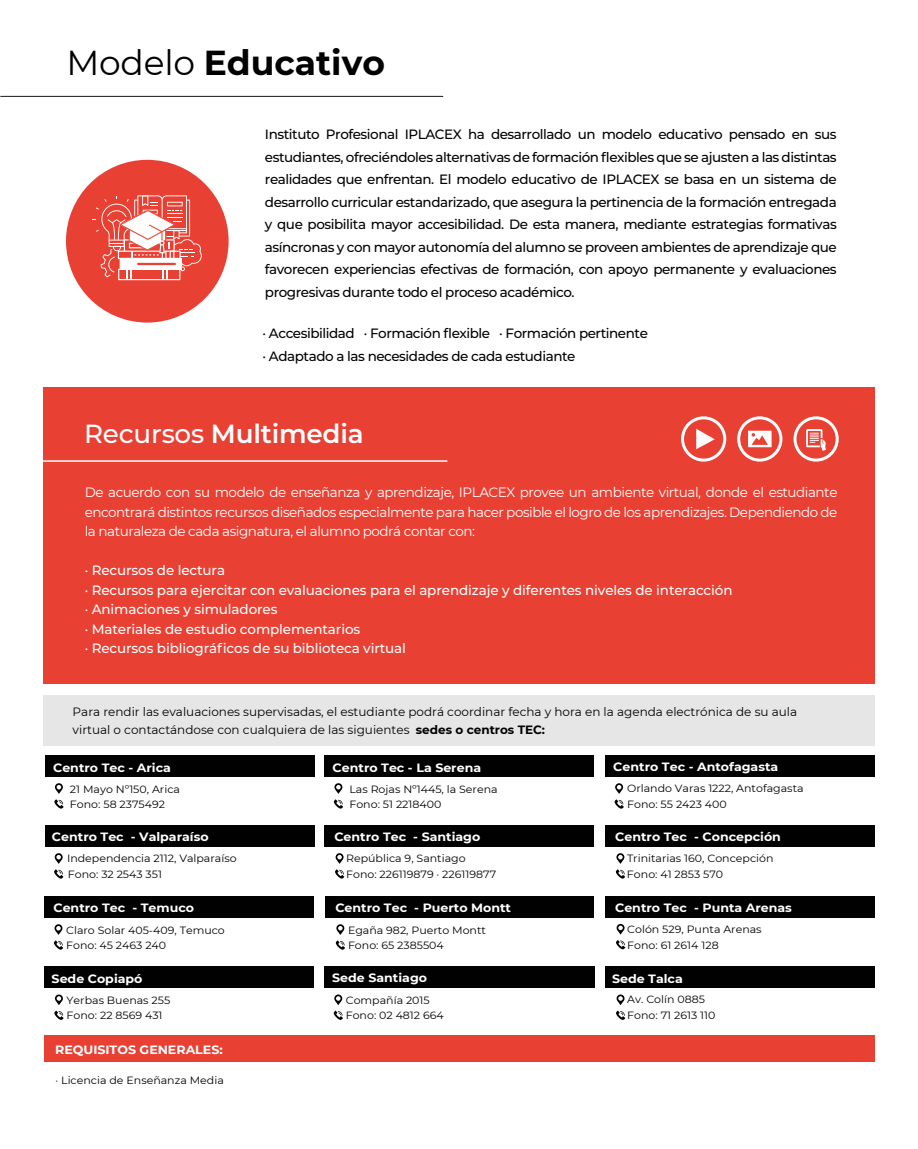
<style>
.page{position:relative;width:918px;height:1149px;background:#fff}
.page>*{position:absolute;margin:0;border:0;box-sizing:border-box;transform-origin:0 0}
.t1{font:700 34.5px "Montserrat";color:#010101}
.t2{font:600 26.25px "Montserrat";letter-spacing:-.01em;color:#fff}
.t3{font:500 13.5px/22.5px "Montserrat";letter-spacing:-.035em;color:#010101;text-align:justify}
.t4{font:13.5px/19.5px "Montserrat";letter-spacing:-.035em;color:#fff;text-align:justify}
.t5{font:500 13.5px/19.5px "Montserrat";letter-spacing:-.01em;color:#fff}
.t6{font:700 12px "Montserrat";color:#fff;scale:1.05 1}
.t7{font:12px/18px "Montserrat";color:#010101}
.t8{font:10.5px/15.6px "Montserrat";color:#010101;scale:1.05 1}
.s1{font-weight:400}
.s2{font-weight:500}
.s3{font-weight:700}
</style>
<div class="page">
<div style="left:605px;top:755px;width:269px;height:21px;background:#010101"></div>
<div style="left:45px;top:825px;width:269px;height:21px;background:#010101"></div>
<div style="left:44px;top:966px;width:270px;height:21px;background:#010101"></div>
<div style="left:605px;top:966px;width:269px;height:21px;background:#010101"></div>
<div style="left:324px;top:825px;width:270px;height:21px;background:#010101"></div>
<div style="left:45px;top:896px;width:269px;height:21px;background:#010101"></div>
<div style="left:325px;top:896px;width:269px;height:21px;background:#010101"></div>
<div style="left:605px;top:896px;width:269px;height:21px;background:#010101"></div>
<div style="left:45px;top:755px;width:269px;height:21px;background:#010101"></div>
<div style="left:324px;top:966px;width:271px;height:21px;background:#010101"></div>
<hr style="left:0;top:96px;width:443px;height:1px;background:#1e1e1c">
<svg style="left:615px;top:783px;width:8px;height:10px"></svg>
<svg style="left:614px;top:799px;width:10px;height:10px"></svg>
<svg style="left:55px;top:783px;width:8px;height:10px"></svg>
<svg style="left:54px;top:799px;width:10px;height:10px"></svg>
<div style="left:324px;top:755px;width:270px;height:21px;background:#010101"></div>
<svg style="left:334px;top:783px;width:8px;height:10px"></svg>
<svg style="left:333px;top:799px;width:10px;height:10px"></svg>
<svg style="left:55px;top:994px;width:8px;height:10px"></svg>
<svg style="left:54px;top:1010px;width:10px;height:10px"></svg>
<svg style="left:55px;top:853px;width:8px;height:10px"></svg>
<svg style="left:54px;top:869px;width:9px;height:10px"></svg>
<svg style="left:334px;top:994px;width:8px;height:10px"></svg>
<svg style="left:333px;top:1010px;width:10px;height:10px"></svg>
<svg style="left:336px;top:853px;width:8px;height:10px"></svg>
<svg style="left:335px;top:869px;width:9px;height:10px"></svg>
<div style="left:605px;top:825px;width:270px;height:21px;background:#010101"></div>
<svg style="left:616px;top:853px;width:8px;height:10px"></svg>
<svg style="left:615px;top:869px;width:10px;height:10px"></svg>
<svg style="left:55px;top:924px;width:7px;height:10px"></svg>
<svg style="left:54px;top:940px;width:9px;height:10px"></svg>
<svg style="left:336px;top:924px;width:8px;height:10px"></svg>
<svg style="left:335px;top:940px;width:10px;height:10px"></svg>
<svg style="left:616px;top:923px;width:9px;height:26px"></svg>
<svg style="left:617px;top:994px;width:8px;height:10px"></svg>
<svg style="left:616px;top:1010px;width:9px;height:10px"></svg>
<div style="left:44px;top:1035px;width:831px;height:26px;background:#e84134"></div>
<div style="left:43px;top:387px;width:832px;height:296px;background:#e84134"></div>
<div style="left:44px;top:695px;width:831px;height:50px;background:#e7e6e6"></div>
<div style="left:66px;top:160px;width:163px;height:162px;background:#e84134;border-radius:50%"></div>
<svg style="left:93px;top:195px;width:109px;height:85px"></svg>
<svg style="left:696px;top:428px;width:19px;height:21px"></svg>
<div style="left:681px;top:416px;width:45px;height:45px;border:3px solid #fff;border-radius:50%"></div>
<svg style="left:748px;top:430px;width:24px;height:17px"></svg>
<div style="left:737px;top:416px;width:45px;height:45px;border:3px solid #fff;border-radius:50%"></div>
<svg style="left:806px;top:429px;width:20px;height:22px"></svg>
<div style="left:794px;top:416px;width:45px;height:45px;border:3px solid #fff;border-radius:50%"></div>
<hr style="left:43px;top:460px;width:404px;height:1px;background:#fff">
<h1 class="t1" style="left:66px;top:38px;width:320px"><span class="s1">Modelo</span> Educativo</h1>
<p class="t3" style="left:265px;top:122px;width:573px">Instituto Profesional IPLACEX ha desarrollado un modelo educativo pensado en sus estudiantes, ofreciéndoles alternativas de formación flexibles que se ajusten a las distintas realidades que enfrentan. El modelo educativo de IPLACEX se basa en un sistema de desarrollo curricular estandarizado, que asegura la pertinencia de la formación entregada y que posibilita mayor accesibilidad. De esta manera, mediante estrategias formativas asíncronas y con mayor autonomía del alumno se proveen ambientes de aprendizaje que favorecen experiencias efectivas de formación, con apoyo permanente y evaluaciones progresivas durante todo el proceso académico.</p>
<p class="t3" style="left:263px;top:322px;width:387px">· Accesibilidad · Formación flexible · Formación pertinente · Adaptado a las necesidades de cada estudiante</p>
<h2 class="t2" style="left:84px;top:415px;width:281px"><span class="s2">Recursos</span> Multimedia</h2>
<p class="t4" style="left:85px;top:482px;width:754px">De acuerdo con su modelo de enseñanza y aprendizaje, IPLACEX provee un ambiente virtual, donde el estudiante encontrará distintos recursos diseñados especialmente para hacer posible el logro de los aprendizajes. Dependiendo de la naturaleza de cada asignatura, el alumno podrá contar con:</p>
<p class="t5" style="left:85px;top:560px;width:649px">· Recursos de lectura<br>· Recursos para ejercitar con evaluaciones para el aprendizaje y diferentes niveles de interacción · Animaciones y simuladores<br>· Materiales de estudio complementarios<br>· Recursos bibliográficos de su biblioteca virtual</p>
<p class="t7" style="left:73px;top:702px;width:726px">Para rendir las evaluaciones supervisadas, el estudiante podrá coordinar fecha y hora en la agenda electrónica de su aula virtual o contactándose con cualquiera de las siguientes <span class="s3">sedes o centros TEC:</span></p>
<p class="t6" style="left:53px;top:758px;width:114px">Centro Tec - Arica</p>
<p class="t8" style="left:70px;top:780px;width:106px">21 Mayo Nº150, Arica<br>Fono: 58 2375492</p>
<p class="t6" style="left:333px;top:758px;width:143px">Centro Tec - La Serena</p>
<p class="t8" style="left:349px;top:780px;width:143px">Las Rojas Nº1445, la Serena<br>Fono: 51 2218400</p>
<p class="t6" style="left:52px;top:828px;width:151px">Centro Tec - Valparaíso</p>
<p class="t6" style="left:334px;top:827px;width:140px">Centro Tec - Santiago</p>
<p class="t8" style="left:67px;top:849px;width:163px">Independencia 2112, Valparaíso<br>Fono: 32 2543 351</p>
<p class="t6" style="left:53px;top:898px;width:135px">Centro Tec - Temuco</p>
<p class="t8" style="left:66px;top:921px;width:153px">Claro Solar 405-409, Temuco<br>Fono: 45 2463 240</p>
<p class="t8" style="left:346px;top:849px;width:144px">República 9, Santiago<br>Fono: 226119879 · 226119877</p>
<p class="t6" style="left:335px;top:898px;width:169px">Centro Tec - Puerto Montt</p>
<p class="t8" style="left:348px;top:921px;width:133px">Egaña 982, Puerto Montt<br>Fono: 65 2385504</p>
<p class="t6" style="left:613px;top:758px;width:159px">Centro Tec - Antofagasta</p>
<p class="t8" style="left:627px;top:780px;width:170px">Orlando Varas 1222, Antofagasta<br>Fono: 55 2423 400</p>
<p class="t6" style="left:615px;top:827px;width:159px">Centro Tec - Concepción</p>
<p class="t8" style="left:627px;top:849px;width:141px">Trinitarias 160, Concepción<br>Fono: 41 2853 570</p>
<p class="t6" style="left:615px;top:898px;width:170px">Centro Tec - Punta Arenas</p>
<p class="t8" style="left:627px;top:921px;width:130px">Colón 529, Punta Arenas<br>Fono: 61 2614 128</p>
<p class="t6" style="left:332px;top:969px;width:92px">Sede Santiago</p>
<p class="t8" style="left:346px;top:991px;width:95px">Compañía 2015<br>Fono: 02 4812 664</p>
<p class="t6" style="left:52px;top:969px;width:88px">Sede Copiapó</p>
<p class="t6" style="left:612px;top:969px;width:69px">Sede Talca</p>
<p class="t8" style="left:67px;top:991px;width:100px">Yerbas Buenas 255<br>Fono: 22 8569 431</p>
<p class="t8" style="left:627px;top:990px;width:85px;line-height:16.2px">Av. Colín 0885<br>Fono: 71 2613 110</p>
<p class="t6" style="left:55px;top:1040px;width:161px">REQUISITOS GENERALES:</p>
<p class="t8" style="left:56px;top:1071px;width:162px">· Licencia de Enseñanza Media</p>
</div>
